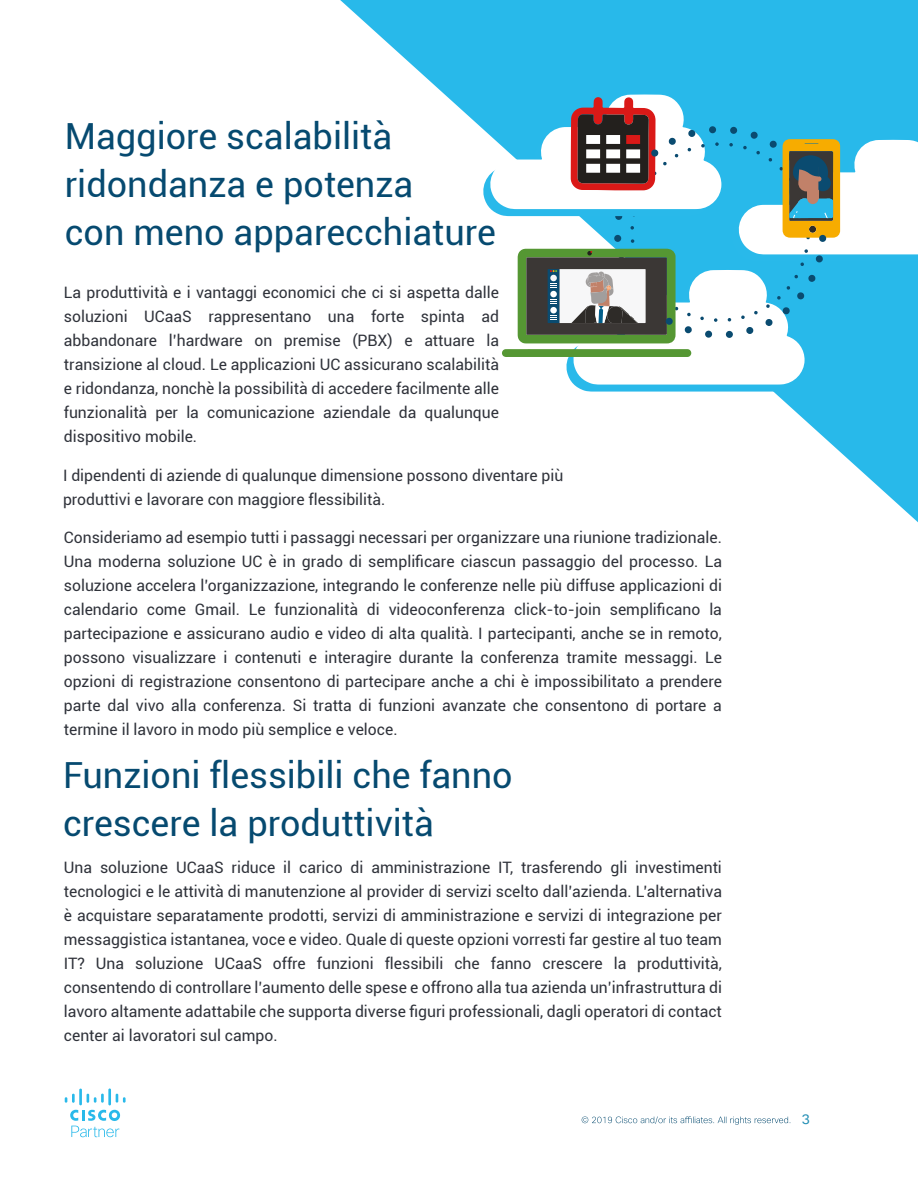
<style>
.page{position:relative;width:918px;height:1188px;background:#fff}
.page>*{position:absolute;margin:0;border:0;box-sizing:border-box;transform-origin:0 0}
.t1{font:36px/48px "Roboto";color:#064a70}
.t2{font:15.75px/24px "Roboto";color:#2f323a;text-align:justify}
.t3{font:13.5px "Cisco Sans TT";color:#248fb5}
</style>
<div class="page">
<svg style="left:340px;top:0;width:578px;height:522px"></svg>
<svg style="left:483px;top:95px;width:435px;height:297px"></svg>
<svg style="left:65px;top:1089px;width:61px;height:49px"></svg>
<svg style="left:582px;top:1116px;width:208px;height:9px"></svg>
<h1 class="t1" style="left:65px;top:110px;width:433px">Maggiore scalabilità ridondanza e potenza<br>con meno apparecchiature</h1>
<p class="t2" style="left:64px;top:280px;width:437px">La produttività e i vantaggi economici che ci si aspetta dalle soluzioni UCaaS rappresentano una forte spinta ad abbandonare l’hardware on premise (PBX) e attuare la transizione al cloud. Le applicazioni UC assicurano scalabilità e ridondanza, nonchè la possibilità di accedere facilmente alle funzionalità per la comunicazione aziendale da qualunque dispositivo mobile.</p>
<p class="t2" style="left:63px;top:463px;width:502px">I dipendenti di aziende di qualunque dimensione possono diventare più produttivi e lavorare con maggiore flessibilità.</p>
<p class="t2" style="left:64px;top:525px;width:660px">Consideriamo ad esempio tutti i passaggi necessari per organizzare una riunione tradizionale.<br>Una moderna soluzione UC è in grado di semplificare ciascun passaggio del processo. La soluzione accelera l’organizzazione, integrando le conferenze nelle più diffuse applicazioni di calendario come Gmail. Le funzionalità di videoconferenza click-to-join semplificano la partecipazione e assicurano audio e video di alta qualità. I partecipanti, anche se in remoto, possono visualizzare i contenuti e interagire durante la conferenza tramite messaggi. Le opzioni di registrazione consentono di partecipare anche a chi è impossibilitato a prendere parte dal vivo alla conferenza. Si tratta di funzioni avanzate che consentono di portare a termine il lavoro in modo più semplice e veloce.</p>
<h1 class="t1" style="left:63px;top:750px;width:451px">Funzioni flessibili che fanno crescere la produttività</h1>
<p class="t2" style="left:64px;top:855px;width:660px">Una soluzione UCaaS riduce il carico di amministrazione IT, trasferendo gli investimenti tecnologici e le attività di manutenzione al provider di servizi scelto dall’azienda. L’alternativa è acquistare separatamente prodotti, servizi di amministrazione e servizi di integrazione per messaggistica istantanea, voce e video. Quale di queste opzioni vorresti far gestire al tuo team IT? Una soluzione UCaaS offre funzioni flessibili che fanno crescere la produttività, consentendo di controllare l’aumento delle spese e offrono alla tua azienda un’infrastruttura di lavoro altamente adattabile che supporta diverse figuri professionali, dagli operatori di contact center ai lavoratori sul campo.</p>
<p class="t3" style="left:802px;top:1110px;width:10px">3</p>
</div>
